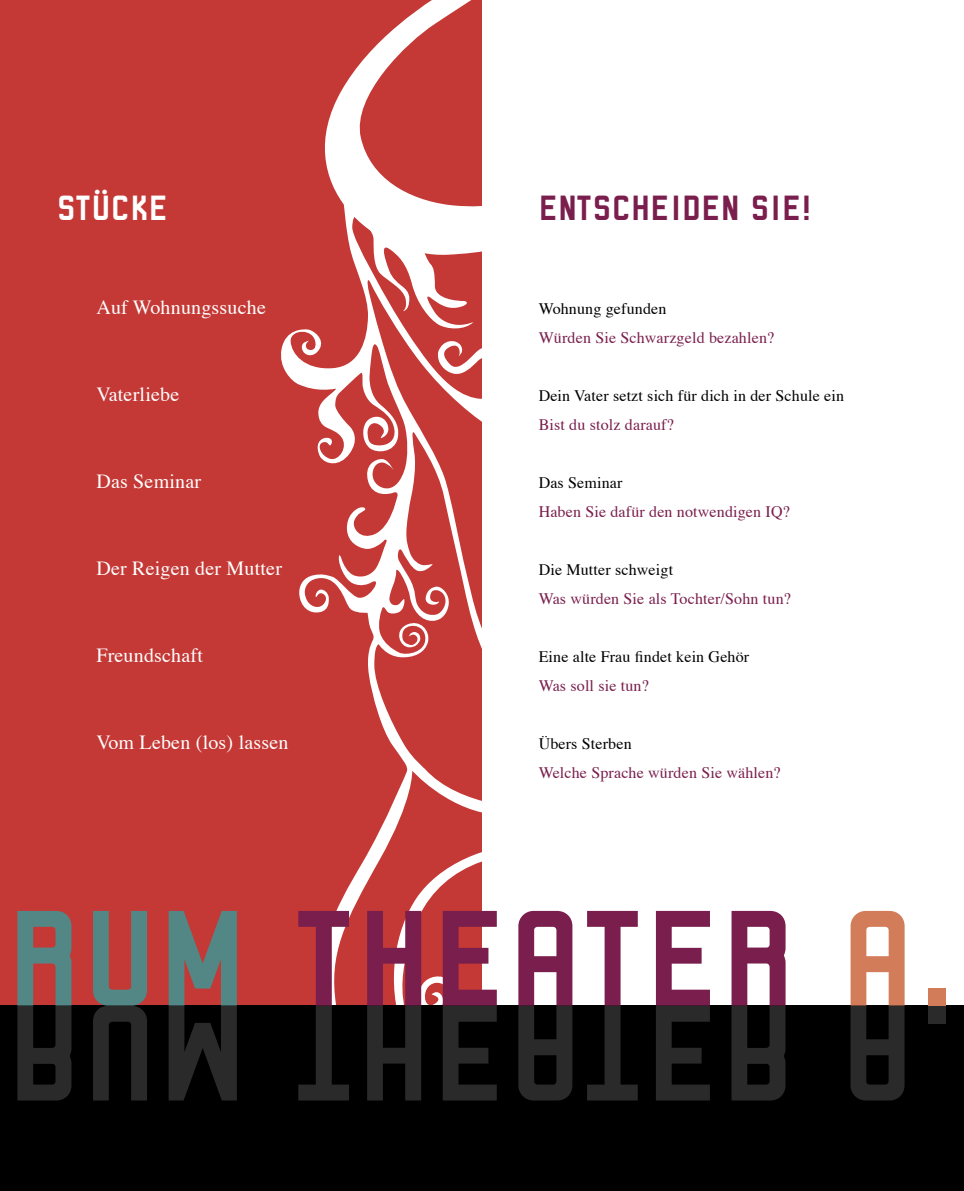
<style>
.page{position:relative;width:964px;height:1191px;background:#fff}
.page>*{position:absolute;margin:0;border:0;box-sizing:border-box;transform-origin:0 0}
.t1{font:700 143.8px "Robust ICG";letter-spacing:.01em;color:#7a1e4d}
.t2{font:700 37px "Robust ICG";letter-spacing:.005em;color:#7a1e4d}
.t3{font:700 37px "Robust ICG";letter-spacing:.005em;color:#fff}
.t4{font:20px "Times";letter-spacing:.01em;color:#fff}
.t5{font:16px/29px "Times";letter-spacing:.01em;color:#000}
.t6{font:16px "Times";letter-spacing:.01em;color:#7a1e4d}
.s1{color:#7a1e4d}
.s2{color:#2a2a2a}
.s3{color:#d37c59}
</style>
<div class="page">
<div style="left:0;top:0;width:482px;height:1191px;background:#c43936"></div>
<svg style="left:324px;top:0;width:147px;height:187px"></svg>
<svg style="left:281px;top:187px;width:201px;height:818px"></svg>
<svg style="left:385px;top:841px;width:97px;height:164px"></svg>
<div style="left:0;top:1005px;width:964px;height:186px;background:#000"></div>
<p class="t3" style="left:57px;top:187px;width:113px">STÜCKE</p>
<p class="t2" style="left:539px;top:187px;width:274px">ENTSCHEIDEN SIE!</p>
<p class="t4" style="left:96px;top:295px;width:171px">Auf Wohnungssuche</p>
<p class="t5" style="left:539px;top:295px;width:129px">Wohnung gefunden</p>
<p class="t6" style="left:539px;top:327px;width:237px">Würden Sie Schwarzgeld bezahlen?</p>
<p class="t4" style="left:96px;top:382px;width:84px">Vaterliebe</p>
<p class="t5" style="left:539px;top:382px;width:307px">Dein Vater setzt sich für dich in der Schule ein<br><span class="s1">Bist du stolz darauf?</span></p>
<p class="t4" style="left:96px;top:469px;width:106px">Das Seminar</p>
<p class="t5" style="left:539px;top:469px;width:85px">Das Seminar</p>
<p class="t6" style="left:539px;top:501px;width:253px">Haben Sie dafür den notwendigen IQ?</p>
<p class="t4" style="left:96px;top:556px;width:187px">Der Reigen der Mutter</p>
<p class="t5" style="left:539px;top:556px;width:136px">Die Mutter schweigt</p>
<p class="t6" style="left:539px;top:588px;width:254px">Was würden Sie als Tochter/Sohn tun?</p>
<p class="t4" style="left:96px;top:643px;width:108px">Freundschaft</p>
<p class="t5" style="left:539px;top:643px;width:212px">Eine alte Frau findet kein Gehör</p>
<p class="t6" style="left:539px;top:675px;width:112px">Was soll sie tun?</p>
<p class="t4" style="left:96px;top:730px;width:194px">Vom Leben (los) lassen</p>
<p class="t5" style="left:539px;top:730px;width:95px">Übers Sterben</p>
<p class="t6" style="left:539px;top:762px;width:243px">Welche Sprache würden Sie wählen?</p>
<p class="t1" style="left:7px;top:879px;width:951px"><span class="s2">RUM</span> THEATER <span class="s3">A.</span></p>
</div>
